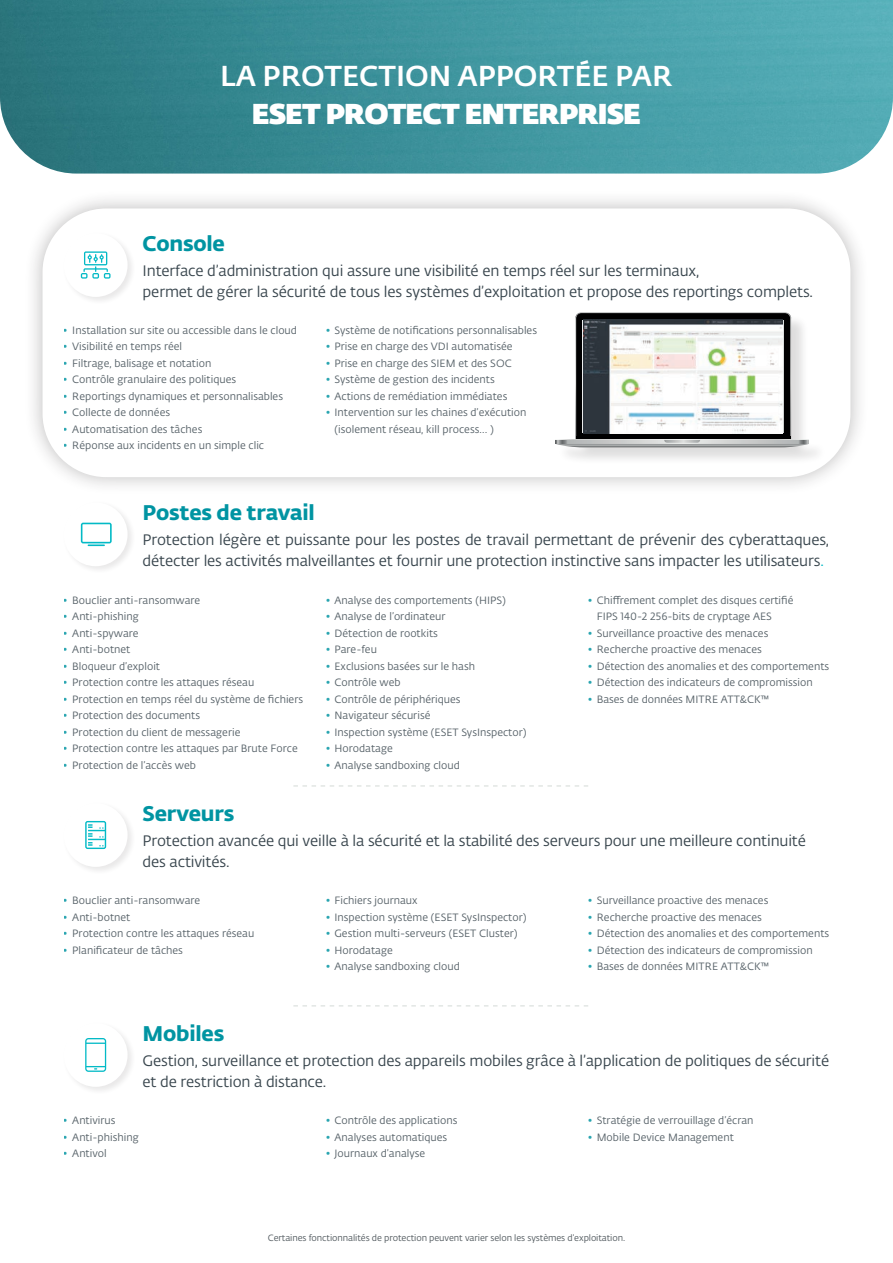
<style>
.page{position:relative;width:893px;height:1263px;background:#fff}
.page>*{position:absolute;margin:0;border:0;box-sizing:border-box;transform-origin:0 0}
.t1{font:28.5px/37.5px "Fedra Sans Alt Pro Med LF";color:#fff;text-align:center}
.t2{font:21px "Fedra Sans Alt Pro Bold LF";letter-spacing:-.01em;color:#0094a2}
.paragraphe{font:15px/21px "Fedra Sans Alt Pro Book LF";letter-spacing:-.01em;color:#38454d}
.t3{font:10.5px/16.5px "Fedra Sans Alt Pro Book LF";color:#38454d}
.note{font:9px "Fedra Sans Alt Pro Book LF";letter-spacing:-.01em;color:#525a5f}
.s1{font-family:"Fedra Sans Dis Std";font-weight:800}
.s2{font-family:"Fedra Sans Alt Pro Demi LF";color:#0094a2}
.s3{color:#03bac6}
</style>
<div class="page">
<img style="left:0;top:0;width:893px;height:174px">
<div style="left:24px;top:190px;width:845px;height:306px;background:#231f20;opacity:.3"></div>
<div style="left:43px;top:208px;width:807px;height:269px;background:#fff;border-radius:64px"></div>
<div style="left:62px;top:231px;width:74px;height:74px;background:#231f20;opacity:.1"></div>
<div style="left:64px;top:233px;width:64px;height:64px;background:#fff;border-radius:50%"></div>
<svg style="left:81px;top:251px;width:30px;height:28px"></svg>
<svg style="left:293px;top:785px;width:295px;height:1px"></svg>
<svg style="left:293px;top:1005px;width:295px;height:1px"></svg>
<div style="left:558px;top:314px;width:269px;height:152px;background:#231f20;opacity:.15"></div>
<svg style="left:555px;top:312px;width:254px;height:135px"></svg>
<img style="left:583px;top:320px;width:200px;height:113px">
<div style="left:62px;top:501px;width:74px;height:74px;background:#231f20;opacity:.1"></div>
<div style="left:64px;top:502px;width:64px;height:64px;background:#fff;border-radius:50%"></div>
<svg style="left:81px;top:523px;width:31px;height:23px"></svg>
<div style="left:62px;top:801px;width:74px;height:74px;background:#231f20;opacity:.1"></div>
<div style="left:64px;top:803px;width:64px;height:64px;background:#fff;border-radius:50%"></div>
<svg style="left:85px;top:821px;width:21px;height:28px"></svg>
<div style="left:62px;top:1021px;width:74px;height:74px;background:#231f20;opacity:.1"></div>
<div style="left:64px;top:1023px;width:64px;height:64px;background:#fff;border-radius:50%"></div>
<svg style="left:85px;top:1038px;width:21px;height:34px"></svg>
<h3 class="t1" style="left:220px;top:55px;width:454px">LA PROTECTION APPORTÉE PAR<br><span class="s1">ESET PROTECT ENTERPRISE</span></h3>
<h3 class="t2" style="left:143px;top:226px;width:84px">Console</h3>
<p class="paragraphe" style="left:143px;top:260px;width:672px">Interface d’administration qui assure une visibilité en temps réel sur les terminaux,<br>permet de gérer la sécurité de tous les systèmes d’exploitation et propose des reportings complets.</p>
<p class="t3" style="left:64px;top:322px;width:235px"><span class="s2">•</span> Installation sur site ou accessible dans le cloud</p>
<p class="t3" style="left:64px;top:338px;width:120px"><span class="s2">•</span> Visibilité en temps réel</p>
<p class="t3" style="left:64px;top:355px;width:149px"><span class="s2">•</span> Filtrage, balisage et notation</p>
<p class="t3" style="left:64px;top:371px;width:174px"><span class="s2">•</span> Contrôle granulaire des politiques</p>
<p class="t3" style="left:64px;top:388px;width:221px"><span class="s2">•</span> Reportings dynamiques et personnalisables</p>
<p class="t3" style="left:64px;top:404px;width:108px"><span class="s2">•</span> Collecte de données</p>
<p class="t3" style="left:64px;top:421px;width:140px"><span class="s2">•</span> Automatisation des tâches</p>
<p class="t3" style="left:64px;top:437px;width:202px"><span class="s2">•</span> Réponse aux incidents en un simple clic</p>
<p class="t3" style="left:326px;top:322px;width:213px"><span class="s2">•</span> Système de notifications personnalisables</p>
<p class="t3" style="left:326px;top:338px;width:188px"><span class="s2">•</span> Prise en charge des VDI automatisée</p>
<p class="t3" style="left:326px;top:355px;width:187px"><span class="s2">•</span> Prise en charge des SIEM et des SOC</p>
<p class="t3" style="left:326px;top:371px;width:170px"><span class="s2">•</span> Système de gestion des incidents</p>
<p class="t3" style="left:326px;top:388px;width:183px"><span class="s2">•</span> Actions de remédiation immédiates</p>
<p class="t3" style="left:334px;top:404px;width:193px;text-indent:-9px"><span class="s2">•</span> Intervention sur les chaines d’exécution (isolement réseau, kill process… )</p>
<h3 class="t2" style="left:143px;top:496px;width:174px">Postes de travail</h3>
<p class="paragraphe" style="left:143px;top:529px;width:688px">Protection légère et puissante pour les postes de travail permettant de prévenir des cyberattaques, détecter les activités malveillantes et fournir une protection instinctive sans impacter les utilisateurs<span class="s3">.</span></p>
<p class="t3" style="left:597px;top:591px;width:198px;text-indent:-9px"><span class="s2">•</span> Chiffrement complet des disques certifié<br>FIPS 140-2 256-bits de cryptage AES</p>
<p class="t3" style="left:588px;top:624px;width:182px"><span class="s2">•</span> Surveillance proactive des menaces</p>
<p class="t3" style="left:588px;top:641px;width:175px"><span class="s2">•</span> Recherche proactive des menaces</p>
<p class="t3" style="left:588px;top:657px;width:242px"><span class="s2">•</span> Détection des anomalies et des comportements</p>
<p class="t3" style="left:588px;top:674px;width:226px"><span class="s2">•</span> Détection des indicateurs de compromission</p>
<p class="t3" style="left:588px;top:690px;width:182px"><span class="s2">•</span> Bases de données MITRE ATT&amp;CK™</p>
<p class="t3" style="left:326px;top:591px;width:181px"><span class="s2">•</span> Analyse des comportements (HIPS)</p>
<p class="t3" style="left:326px;top:608px;width:121px"><span class="s2">•</span> Analyse de l’ordinateur</p>
<p class="t3" style="left:326px;top:624px;width:113px"><span class="s2">•</span> Détection de rootkits</p>
<p class="t3" style="left:326px;top:641px;width:52px"><span class="s2">•</span> Pare-feu</p>
<p class="t3" style="left:326px;top:657px;width:151px"><span class="s2">•</span> Exclusions basées sur le hash</p>
<p class="t3" style="left:326px;top:674px;width:76px"><span class="s2">•</span> Contrôle web</p>
<p class="t3" style="left:326px;top:690px;width:136px"><span class="s2">•</span> Contrôle de périphériques</p>
<p class="t3" style="left:326px;top:707px;width:106px"><span class="s2">•</span> Navigateur sécurisé</p>
<p class="t3" style="left:326px;top:723px;width:202px"><span class="s2">•</span> Inspection système (ESET SysInspector)</p>
<p class="t3" style="left:326px;top:740px;width:68px"><span class="s2">•</span> Horodatage</p>
<p class="t3" style="left:326px;top:756px;width:135px"><span class="s2">•</span> Analyse sandboxing cloud</p>
<p class="t3" style="left:64px;top:591px;width:138px"><span class="s2">•</span> Bouclier anti-ransomware</p>
<p class="t3" style="left:64px;top:608px;width:77px"><span class="s2">•</span> Anti-phishing</p>
<p class="t3" style="left:64px;top:624px;width:76px"><span class="s2">•</span> Anti-spyware</p>
<p class="t3" style="left:64px;top:641px;width:68px"><span class="s2">•</span> Anti-botnet</p>
<p class="t3" style="left:64px;top:657px;width:98px"><span class="s2">•</span> Bloqueur d’exploit</p>
<p class="t3" style="left:64px;top:674px;width:192px"><span class="s2">•</span> Protection contre les attaques réseau</p>
<p class="t3" style="left:64px;top:690px;width:241px"><span class="s2">•</span> Protection en temps réel du système de fichiers</p>
<p class="t3" style="left:64px;top:707px;width:138px"><span class="s2">•</span> Protection des documents</p>
<p class="t3" style="left:64px;top:723px;width:178px"><span class="s2">•</span> Protection du client de messagerie</p>
<p class="t3" style="left:64px;top:740px;width:236px"><span class="s2">•</span> Protection contre les attaques par Brute Force</p>
<p class="t3" style="left:64px;top:756px;width:134px"><span class="s2">•</span> Protection de l’accès web</p>
<h3 class="t2" style="left:143px;top:796px;width:93px">Serveurs</h3>
<p class="paragraphe" style="left:143px;top:830px;width:665px">Protection avancée qui veille à la sécurité et la stabilité des serveurs pour une meilleure continuité des activités.</p>
<p class="t3" style="left:64px;top:892px;width:138px"><span class="s2">•</span> Bouclier anti-ransomware</p>
<p class="t3" style="left:64px;top:908px;width:68px"><span class="s2">•</span> Anti-botnet</p>
<p class="t3" style="left:64px;top:925px;width:192px"><span class="s2">•</span> Protection contre les attaques réseau</p>
<p class="t3" style="left:64px;top:941px;width:121px"><span class="s2">•</span> Planificateur de tâches</p>
<p class="t3" style="left:326px;top:892px;width:93px"><span class="s2">•</span> Fichiers journaux</p>
<p class="t3" style="left:326px;top:908px;width:202px"><span class="s2">•</span> Inspection système (ESET SysInspector)</p>
<p class="t3" style="left:326px;top:925px;width:193px"><span class="s2">•</span> Gestion multi-serveurs (ESET Cluster)</p>
<p class="t3" style="left:326px;top:941px;width:68px"><span class="s2">•</span> Horodatage</p>
<p class="t3" style="left:326px;top:958px;width:135px"><span class="s2">•</span> Analyse sandboxing cloud</p>
<p class="t3" style="left:588px;top:892px;width:182px"><span class="s2">•</span> Surveillance proactive des menaces</p>
<p class="t3" style="left:588px;top:908px;width:175px"><span class="s2">•</span> Recherche proactive des menaces</p>
<p class="t3" style="left:588px;top:925px;width:242px"><span class="s2">•</span> Détection des anomalies et des comportements</p>
<p class="t3" style="left:588px;top:941px;width:226px"><span class="s2">•</span> Détection des indicateurs de compromission</p>
<p class="t3" style="left:588px;top:958px;width:182px"><span class="s2">•</span> Bases de données MITRE ATT&amp;CK™</p>
<h3 class="t2" style="left:143px;top:1016px;width:83px">Mobiles</h3>
<p class="paragraphe" style="left:143px;top:1049px;width:688px">Gestion, surveillance et protection des appareils mobiles grâce à l’application de politiques de sécurité et de restriction à distance.</p>
<p class="t3" style="left:64px;top:1112px;width:53px"><span class="s2">•</span> Antivirus</p>
<p class="t3" style="left:64px;top:1128px;width:77px"><span class="s2">•</span> Anti-phishing</p>
<p class="t3" style="left:64px;top:1145px;width:44px"><span class="s2">•</span> Antivol</p>
<p class="t3" style="left:326px;top:1112px;width:133px"><span class="s2">•</span> Contrôle des applications</p>
<p class="t3" style="left:326px;top:1128px;width:123px"><span class="s2">•</span> Analyses automatiques</p>
<p class="t3" style="left:326px;top:1145px;width:101px"><span class="s2">•</span> Journaux d’analyse</p>
<p class="t3" style="left:588px;top:1112px;width:167px"><span class="s2">•</span> Stratégie de verrouillage d’écran</p>
<p class="t3" style="left:588px;top:1128px;width:147px"><span class="s2">•</span> Mobile Device Management</p>
<p class="note" style="left:268px;top:1232px;width:359px">Certaines fonctionnalités de protection peuvent varier selon les systèmes d’exploitation.</p>
</div>
